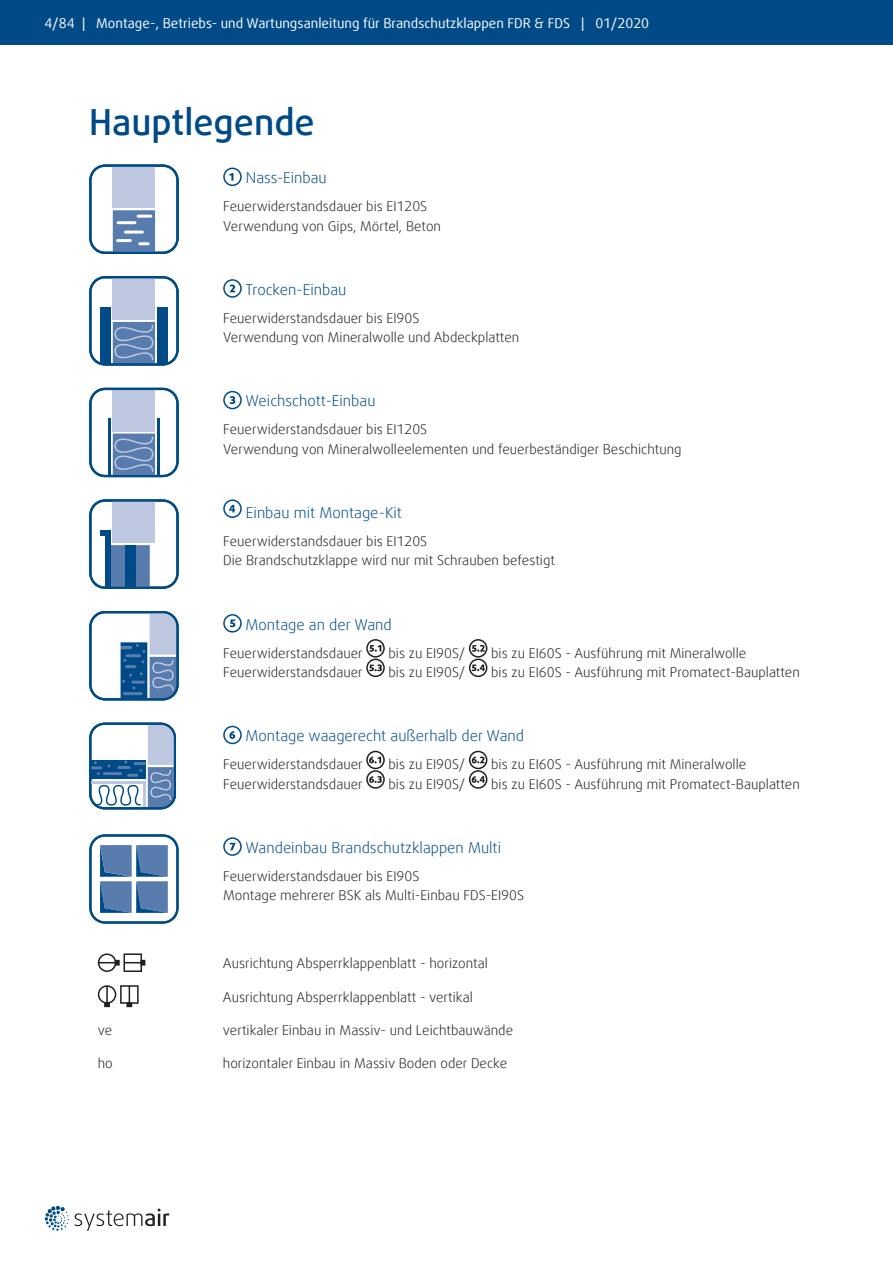
<style>
.page{position:relative;width:893px;height:1263px;background:#fff}
.page>*{position:absolute;margin:0;border:0;box-sizing:border-box;transform-origin:0 0}
.t1{font:500 36px "Daxline Offc Pro";color:#004b87}
.t2{font:300 15px "Daxline Offc Pro";color:#004b87}
.t3{font:300 13.5px/19.5px "Daxline Offc Pro";color:#231f20}
.t4{font:13.5px "Daxline Offc Pro";color:#fff}
</style>
<div class="page">
<svg style="left:44px;top:1205px;width:125px;height:26px"></svg>
<div style="left:0;top:0;width:893px;height:45px;background:#004b87"></div>
<svg style="left:229px;top:173px;width:4px;height:8px"></svg>
<div style="left:223px;top:168px;width:19px;height:18px;border:2px solid #004b87;border-radius:50%"></div>
<div style="left:223px;top:391px;width:19px;height:18px;border:2px solid #004b87;border-radius:50%"></div>
<svg style="left:230px;top:396px;width:5px;height:8px"></svg>
<div style="left:223px;top:279px;width:19px;height:19px;border:2px solid #004b87;border-radius:50%"></div>
<svg style="left:229px;top:285px;width:6px;height:7px"></svg>
<svg style="left:89px;top:276px;width:90px;height:89px"></svg>
<svg style="left:89px;top:165px;width:90px;height:89px"></svg>
<hr style="left:125px;top:231px;width:17px;height:3px;background:#fff">
<svg style="left:89px;top:388px;width:90px;height:89px"></svg>
<svg style="left:89px;top:499px;width:90px;height:90px"></svg>
<div style="left:125px;top:545px;width:11px;height:41px;background:#004b87"></div>
<div style="left:100px;top:530px;width:11px;height:5px;background:#004b87"></div>
<div style="left:223px;top:499px;width:19px;height:19px;border:2px solid #004b87;border-radius:50%"></div>
<svg style="left:229px;top:505px;width:6px;height:7px"></svg>
<svg style="left:89px;top:723px;width:87px;height:86px"></svg>
<div style="left:223px;top:614px;width:19px;height:19px;border:2px solid #004b87;border-radius:50%"></div>
<svg style="left:230px;top:619px;width:5px;height:8px"></svg>
<div style="left:366px;top:639px;width:19px;height:19px;border:2px solid #231f20;border-radius:50%"></div>
<svg style="left:369px;top:645px;width:12px;height:7px"></svg>
<div style="left:469px;top:639px;width:18px;height:19px;border:2px solid #231f20;border-radius:50%"></div>
<svg style="left:472px;top:645px;width:13px;height:7px"></svg>
<div style="left:366px;top:659px;width:19px;height:18px;border:2px solid #231f20;border-radius:50%"></div>
<svg style="left:369px;top:664px;width:13px;height:7px"></svg>
<div style="left:469px;top:659px;width:18px;height:18px;border:2px solid #231f20;border-radius:50%"></div>
<svg style="left:472px;top:664px;width:13px;height:7px"></svg>
<svg style="left:89px;top:611px;width:90px;height:89px"></svg>
<div style="left:223px;top:726px;width:19px;height:18px;border:2px solid #004b87;border-radius:50%"></div>
<svg style="left:229px;top:731px;width:6px;height:8px"></svg>
<div style="left:366px;top:751px;width:19px;height:18px;border:2px solid #231f20;border-radius:50%"></div>
<svg style="left:369px;top:757px;width:12px;height:6px"></svg>
<div style="left:469px;top:751px;width:18px;height:18px;border:2px solid #231f20;border-radius:50%"></div>
<svg style="left:472px;top:757px;width:13px;height:6px"></svg>
<div style="left:366px;top:770px;width:19px;height:19px;border:2px solid #231f20;border-radius:50%"></div>
<svg style="left:369px;top:776px;width:13px;height:7px"></svg>
<div style="left:469px;top:770px;width:18px;height:19px;border:2px solid #231f20;border-radius:50%"></div>
<svg style="left:472px;top:776px;width:13px;height:7px"></svg>
<div style="left:223px;top:837px;width:19px;height:19px;border:2px solid #004b87;border-radius:50%"></div>
<svg style="left:230px;top:843px;width:6px;height:7px"></svg>
<svg style="left:89px;top:834px;width:90px;height:90px"></svg>
<svg style="left:97px;top:953px;width:48px;height:19px"></svg>
<svg style="left:97px;top:985px;width:42px;height:22px"></svg>
<p class="t4" style="left:45px;top:14px;width:606px">4/84 | Montage-, Betriebs- und Wartungsanleitung für Brandschutzklappen FDR &amp; FDS | 01/2020</p>
<h1 class="t1" style="left:89px;top:98px;width:227px">Hauptlegende</h1>
<p class="t2" style="left:246px;top:168px;width:82px">Nass-Einbau</p>
<p class="t3" style="left:223px;top:197px;width:219px">Feuerwiderstandsdauer bis EI120S<br>Verwendung von Gips, Mörtel, Beton</p>
<p class="t2" style="left:246px;top:279px;width:102px">Trocken-Einbau</p>
<p class="t3" style="left:223px;top:308px;width:298px">Feuerwiderstandsdauer bis EI90S<br>Verwendung von Mineralwolle und Abdeckplatten</p>
<p class="t2" style="left:246px;top:391px;width:131px">Weichschott-Einbau</p>
<p class="t3" style="left:223px;top:420px;width:460px">Feuerwiderstandsdauer bis EI120S<br>Verwendung von Mineralwolleelementen und feuerbeständiger Beschichtung</p>
<p class="t2" style="left:246px;top:503px;width:157px">Einbau mit Montage-Kit</p>
<p class="t3" style="left:223px;top:531px;width:333px">Feuerwiderstandsdauer bis EI120S<br>Die Brandschutzklappe wird nur mit Schrauben befestigt</p>
<p class="t2" style="left:246px;top:614px;width:148px">Montage an der Wand</p>
<p class="t3" style="left:223px;top:643px;width:141px">Feuerwiderstandsdauer</p>
<p class="t3" style="left:389px;top:643px;width:78px">bis zu EI90S/</p>
<p class="t3" style="left:491px;top:643px;width:257px">bis zu EI60S - Ausführung mit Mineralwolle</p>
<p class="t3" style="left:223px;top:662px;width:141px">Feuerwiderstandsdauer</p>
<p class="t3" style="left:389px;top:662px;width:78px">bis zu EI90S/</p>
<p class="t3" style="left:491px;top:662px;width:310px">bis zu EI60S - Ausführung mit Promatect-Bauplatten</p>
<p class="t2" style="left:246px;top:726px;width:280px">Montage waagerecht außerhalb der Wand</p>
<p class="t3" style="left:223px;top:755px;width:141px">Feuerwiderstandsdauer</p>
<p class="t3" style="left:389px;top:755px;width:78px">bis zu EI90S/</p>
<p class="t3" style="left:491px;top:755px;width:257px">bis zu EI60S - Ausführung mit Mineralwolle</p>
<p class="t3" style="left:223px;top:774px;width:141px">Feuerwiderstandsdauer</p>
<p class="t3" style="left:389px;top:774px;width:78px">bis zu EI90S/</p>
<p class="t3" style="left:491px;top:774px;width:310px">bis zu EI60S - Ausführung mit Promatect-Bauplatten</p>
<p class="t2" style="left:246px;top:837px;width:257px">Wandeinbau Brandschutzklappen Multi</p>
<p class="t3" style="left:223px;top:866px;width:302px">Feuerwiderstandsdauer bis EI90S<br>Montage mehrerer BSK als Multi-Einbau FDS-EI90S</p>
<p class="t3" style="left:223px;top:953px;width:266px">Ausrichtung Absperrklappenblatt - horizontal</p>
<p class="t3" style="left:223px;top:987px;width:251px">Ausrichtung Absperrklappenblatt - vertikal</p>
<p class="t3" style="left:98px;top:1020px;width:16px">ve</p>
<p class="t3" style="left:223px;top:1020px;width:292px">vertikaler Einbau in Massiv- und Leichtbauwände</p>
<p class="t3" style="left:98px;top:1054px;width:17px">ho</p>
<p class="t3" style="left:223px;top:1054px;width:286px">horizontaler Einbau in Massiv Boden oder Decke</p>
</div>
